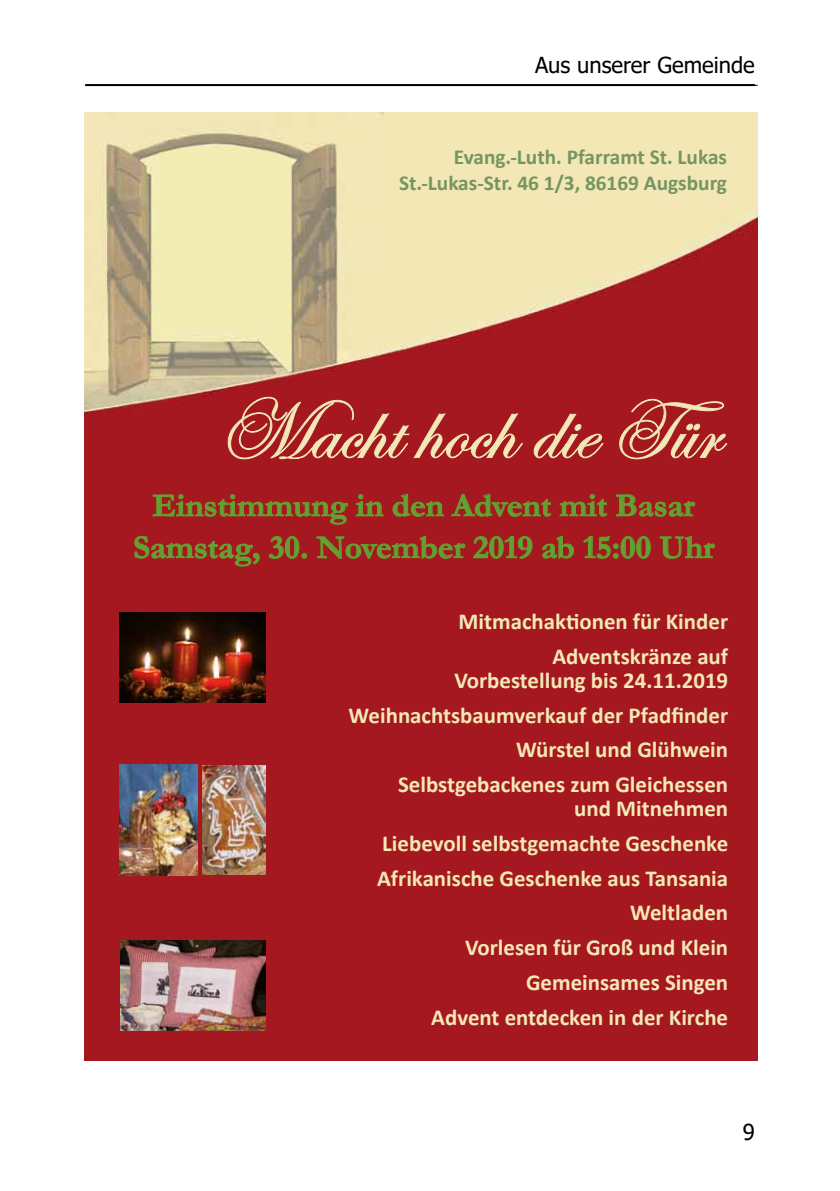
<style>
.page{position:relative;width:840px;height:1191px;background:#fff}
.page>*{position:absolute;margin:0;border:0;box-sizing:border-box;transform-origin:0 0}
.t1{font:700 33.2px/41.8px "Garamond";color:#63a131;text-align:center}
.t2{font:700 22.8px/34.8px "Calibri";color:#f3e9b6;text-align:right}
.t3{font:22px "Tahoma";color:#000}
.t4{font:700 21.2px/25.6px "Calibri";color:#759562;text-align:right}
</style>
<div class="page">
<hr style="left:85px;top:84px;width:669px;height:2px;background:#000">
<hr style="left:88px;top:85px;width:669px;height:1px;background:#000">
<img style="left:84px;top:113px;width:673px;height:947px">
<svg style="left:134px;top:396px;width:593px;height:218px;background:#a52828"></svg>
<img style="left:202px;top:765px;width:63px;height:109px">
<img style="left:120px;top:940px;width:145px;height:90px">
<img style="left:119px;top:612px;width:146px;height:90px">
<img style="left:119px;top:764px;width:78px;height:111px">
<p class="t3" style="left:534px;top:50px;width:221px">Aus unserer Gemeinde</p>
<p class="t4" style="left:399px;top:144px;width:329px">Evang.-Luth. Pfarramt St. Lukas<br>St.-Lukas-Str. 46 1/3, 86169 Augsburg</p>
<h1 class="t1" style="left:133px;top:485px;width:582px">Einstimmung in den Advent mit Basar<br>Samstag, 30. November 2019 ab 15:00 Uhr</h1>
<p class="t2" style="left:458px;top:604px;width:271px">Mitmachaktionen für Kinder<br>Adventskränze auf</p>
<p class="t2" style="left:348px;top:662px;width:381px">Vorbestellung bis 24.11.2019<br>Weihnachtsbaumverkauf der Pfadfinder<br>Würstel und Glühwein<br>Selbstgebackenes zum Gleichessen</p>
<p class="t2" style="left:377px;top:790px;width:352px">und Mitnehmen<br>Liebevoll selbstgemachte Geschenke<br>Afrikanische Geschenke aus Tansania<br>Weltladen<br>Vorlesen für Groß und Klein<br>Gemeinsames Singen<br>Advent entdecken in der Kirche</p>
<p class="t3" style="left:742px;top:1117px;width:14px">9</p>
</div>
